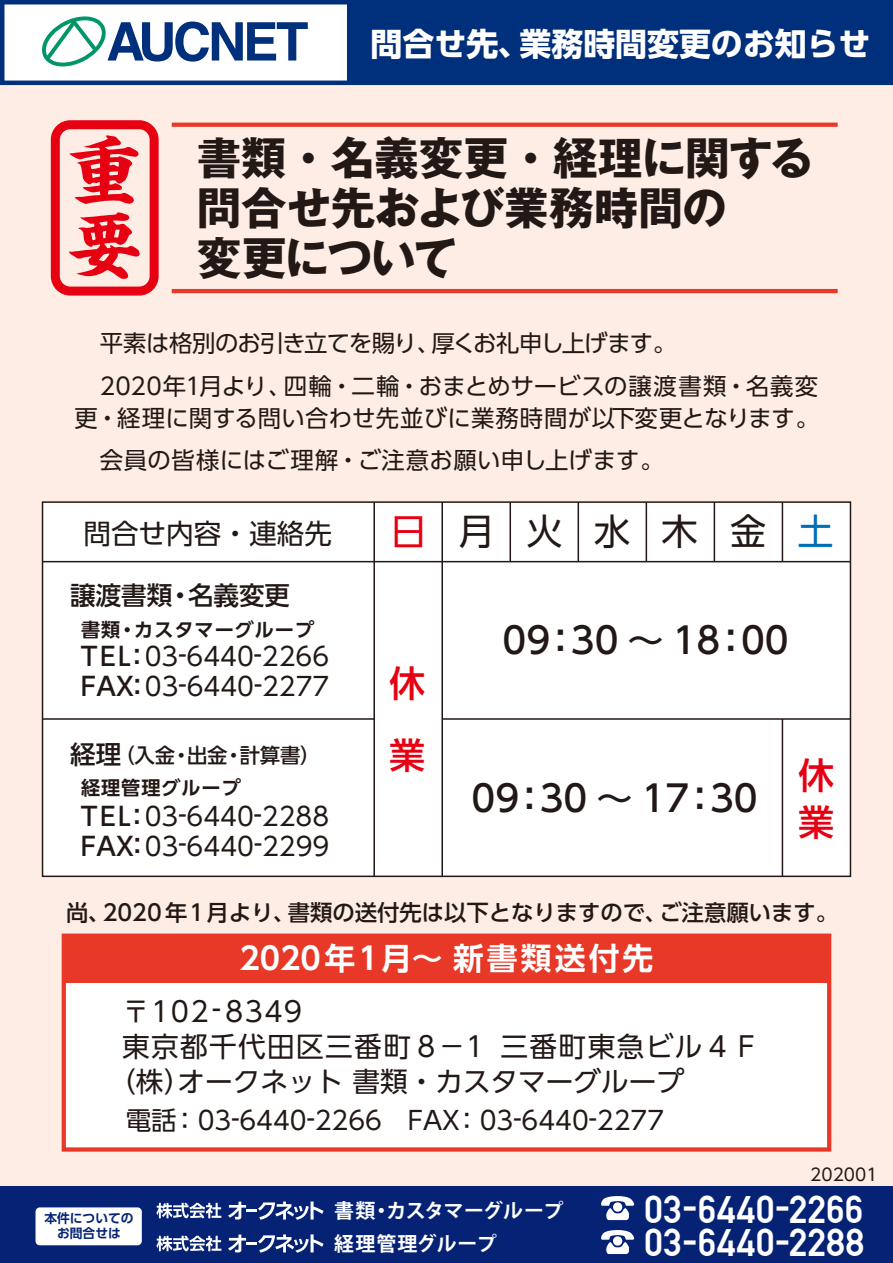
<style>
.page{position:relative;width:893px;height:1263px;background:#fdede4}
.page>*{position:absolute;margin:0;border:0;box-sizing:border-box;transform-origin:0 0}
.t1{font:700 74.55px/74.6px "Kaisho MCBK1 Pro De";color:#e60012}
.t2{font:700 44.7px/49.9px "Gothic MB101 Pr 5";letter-spacing:-.015em;color:#221815}
.t3{font:38.25px "Alte DIN1451 Mittelschriftgepraegt";letter-spacing:.02em;color:#fff}
.t4{font:500 36.15px "UD Shin Go Pro";color:#221815}
.t5{font:36.15px "UD Shin Go Pro";letter-spacing:.88em;color:#221815}
.t6{font:500 36.15px/71.2px "UD Shin Go Pro";color:#e60012}
.t7{font:700 31.95px "UD Shin Go Pro";color:#fff}
.t8{font:700 30.9px "UD Shin Go Pro De";letter-spacing:.1em;color:#fff}
.t9{font:27.6px "UD Shin Go Pro";letter-spacing:.05em;color:#221815}
.t10{font:27.6px "UD Shin Go Pro";color:#221815}
.t11{font:25.5px/29.7px "UD Shin Go Pro";color:#221815}
.t12{font:500 25.5px "UD Shin Go Pro";color:#221815}
.t13{font:23.4px/42.5px "UD Shin Go Pro";letter-spacing:-.02em;color:#221815}
.t14{font:23.4px/42.5px "UD Shin Go Pro";color:#221815}
.t15{font:500 22.35px "UD Shin Go Pro";color:#221815}
.t16{font:500 20.4px "UD Shin Go Pro";letter-spacing:-.015em;color:#221815}
.t17{font:700 19.95px "Koz Go Pro";letter-spacing:-.03em;color:#fff}
.t18{font:700 19.95px "Koz Go Pro";letter-spacing:.05em;color:#fff}
.t19{font:700 19.2px "UD Shin Go Pro De";letter-spacing:.05em;color:#221815}
.t20{font:16.95px "UD Shin Go Pro";color:#221815}
.t21{font:700 12.75px/14.9px "UD Shin Go Pro De";color:#052275;text-align:center}
.s1{color:#e60012}
.s2{color:#036eb8}
.s3{font-weight:500}
.s4{font-size:25.5px}
</style>
<div class="page">
<svg style="left:0;top:0;width:893px;height:85px;background:#c0ccde"></svg>
<div style="left:347px;top:0;width:546px;height:84px;background:#002f7b"></div>
<svg style="left:41px;top:16px;width:267px;height:50px;background:#a1b9cd"></svg>
<div style="left:62px;top:933px;width:769px;height:218px;background:#fff;border:4px solid #e83828"></div>
<div style="left:64px;top:936px;width:765px;height:46px;background:#e83828"></div>
<div style="left:51px;top:120px;width:108px;height:176px;border:9px solid #e60012;border-radius:15px"></div>
<svg style="left:172px;top:123px;width:666px;height:4px;background:#e83e2f"></svg>
<hr style="left:172px;top:289px;width:666px;height:4px;background:#e83828">
<div style="left:42px;top:501px;width:809px;height:376px;background:#fff;border:2px solid #221815"></div>
<hr style="left:43px;top:561px;width:807px;height:1px;background:#221815">
<hr style="left:43px;top:718px;width:331px;height:2px;background:#221815">
<hr style="left:782px;top:502px;width:1px;height:60px;background:#221815">
<hr style="left:714px;top:502px;width:1px;height:60px;background:#221815">
<hr style="left:646px;top:502px;width:1px;height:60px;background:#221815">
<hr style="left:578px;top:502px;width:1px;height:60px;background:#221815">
<hr style="left:509px;top:502px;width:2px;height:60px;background:#221815">
<hr style="left:441px;top:502px;width:2px;height:374px;background:#221815">
<hr style="left:373px;top:502px;width:2px;height:374px;background:#221815">
<hr style="left:442px;top:718px;width:408px;height:2px;background:#221815">
<hr style="left:782px;top:719px;width:1px;height:157px;background:#221815">
<div style="left:0;top:1186px;width:893px;height:77px;background:#052275"></div>
<div style="left:36px;top:1207px;width:106px;height:38px;background:#fff;border-radius:4px"></div>
<svg style="left:601px;top:1230px;width:33px;height:24px"></svg>
<svg style="left:156px;top:1235px;width:65px;height:16px"></svg>
<svg style="left:228px;top:1234px;width:96px;height:19px"></svg>
<svg style="left:601px;top:1196px;width:33px;height:24px"></svg>
<svg style="left:156px;top:1203px;width:65px;height:15px"></svg>
<svg style="left:228px;top:1201px;width:96px;height:19px"></svg>
<p class="t7" style="left:371px;top:18px;width:501px">問合せ先、業務時間変更のお知らせ</p>
<h1 class="t1" style="left:67px;top:123px;width:74px">重要</h1>
<h2 class="t2" style="left:197px;top:129px;width:619px">書類・名義変更・経理に関する問合せ先および業務時間の<br>変更について</h2>
<p class="t13" style="left:100px;top:322px;width:720px">平素は格別のお引き立てを賜り、厚くお礼申し上げます。<br>2020年1月より、四輪・二輪・おまとめサービスの譲渡書類・名義変</p>
<p class="t14" style="left:100px;top:396px;width:721px;text-indent:-26px">更・経理に関する問い合わせ先並びに業務時間が以下変更となります。会員の皆様にはご理解・ご注意お願い申し上げます。</p>
<p class="t10" style="left:83px;top:511px;width:250px">問合せ内容・連絡先</p>
<h3 class="t5" style="left:390px;top:502px;width:445px"><span class="s1">日</span>月火水木金<span class="s2">土</span></h3>
<p class="t12" style="left:70px;top:574px;width:221px">譲渡書類・名義変更</p>
<p class="t11" style="left:81px;top:641px;width:250px"><span class="s3">TEL:</span> 03-6440-2266<br><span class="s3">FAX:</span> 03-6440-2277</p>
<p class="t19" style="left:81px;top:614px;width:235px">書類・カスタマーグループ</p>
<p class="t16" style="left:70px;top:739px;width:252px"><span class="s4">経理</span>（入金・出金・計算書）</p>
<p class="t11" style="left:81px;top:800px;width:250px"><span class="s3">TEL:</span> 03-6440-2288<br><span class="s3">FAX:</span> 03-6440-2299</p>
<p class="t19" style="left:81px;top:772px;width:161px">経理管理グループ</p>
<h3 class="t6" style="left:389px;top:647px;width:37px">休業</h3>
<h3 class="t4" style="left:502px;top:611px;width:288px">09：30 ～ 18：00</h3>
<h3 class="t4" style="left:471px;top:769px;width:288px">09：30 ～ 17：30</h3>
<h3 class="t6" style="left:798px;top:751px;width:37px;line-height:47.1px">休業</h3>
<p class="t15" style="left:66px;top:894px;width:773px">尚、2020年1月より、書類の送付先は以下となりますので、ご注意願います。</p>
<p class="t8" style="left:240px;top:933px;width:415px">2020年1月～ 新書類送付先</p>
<p class="t9" style="left:122px;top:989px;width:182px">〒102-8349</p>
<p class="t9" style="left:122px;top:1024px;width:640px">東京都千代田区三番町８－１ 三番町東急ビル４Ｆ</p>
<p class="t10" style="left:108px;top:1059px;width:577px">（株）オークネット 書類・カスタマーグループ</p>
<p class="t11" style="left:126px;top:1104px;width:540px">電話：03-6440-2266　FAX：03-6440-2277</p>
<p class="t20" style="left:810px;top:1161px;width:69px">202001</p>
<p class="t21" style="left:44px;top:1210px;width:91px">本件についてのお問合せは</p>
<p class="t17" style="left:334px;top:1198px;width:230px">書類・カスタマーグループ</p>
<h3 class="t3" style="left:645px;top:1186px;width:220px">03-6440-2266</h3>
<p class="t18" style="left:334px;top:1231px;width:164px">経理管理グループ</p>
<h3 class="t3" style="left:645px;top:1220px;width:221px">03-6440-2288</h3>
</div>
